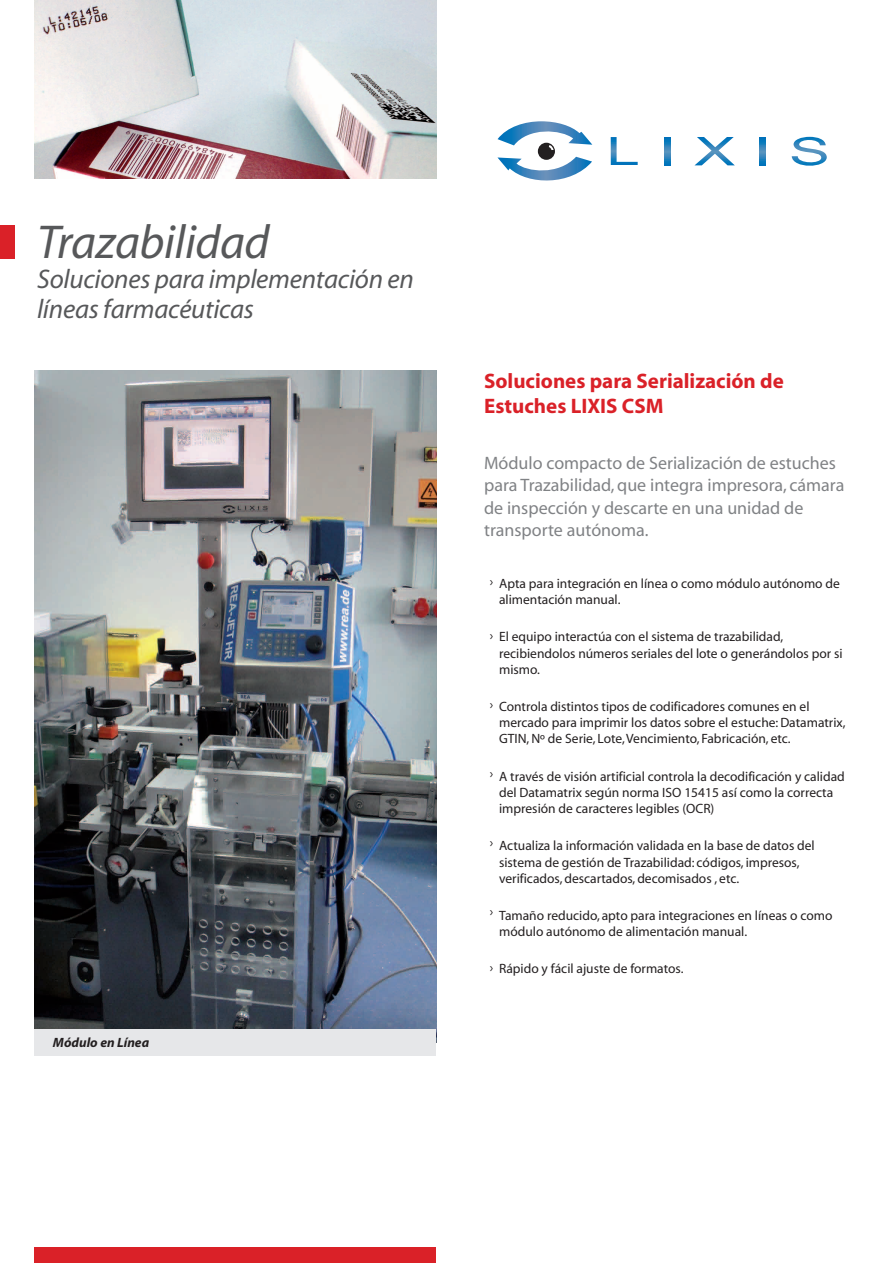
<style>
.page{position:relative;width:893px;height:1263px;background:#fff}
.page>*{position:absolute;margin:0;border:0;box-sizing:border-box;transform-origin:0 0}
.t1{font:italic 47.7px "Myriad";letter-spacing:-.01em;color:#57585a}
.t2{font:italic 27px/30px "Myriad";letter-spacing:-.01em;color:#57585a}
.t3{font:700 21px/25.2px "Myriad";color:#da2128}
.t4{font:18px/22.5px "Myriad";color:#808285}
.t5{font:13.5px/16.2px "Myriad";color:#231f20}
.t6{font:italic 700 13.5px "Myriad";color:#231f20}
</style>
<div class="page">
<img style="left:35px;top:0;width:402px;height:178px">
<div style="left:35px;top:1247px;width:401px;height:16px;background:#da2128"></div>
<img style="left:35px;top:371px;width:401px;height:659px">
<div style="left:35px;top:1030px;width:401px;height:26px;background:#e6e7e9"></div>
<svg style="left:497px;top:157px;width:95px;height:24px"></svg>
<svg style="left:695px;top:137px;width:40px;height:28px"></svg>
<svg style="left:759px;top:137px;width:6px;height:28px"></svg>
<svg style="left:792px;top:137px;width:35px;height:29px"></svg>
<svg style="left:664px;top:137px;width:6px;height:28px"></svg>
<svg style="left:611px;top:137px;width:27px;height:28px"></svg>
<div style="left:538px;top:143px;width:17px;height:17px;background:#231f20;border-radius:50%"></div>
<svg style="left:497px;top:121px;width:95px;height:29px"></svg>
<div style="left:0;top:225px;width:15px;height:34px;background:#da2128"></div>
<h1 class="t1" style="left:37px;top:219px;width:234px">Trazabilidad</h1>
<h2 class="t2" style="left:37px;top:266px;width:378px">Soluciones para implementación en líneas farmacéuticas</h2>
<p class="t6" style="left:53px;top:1036px;width:98px">Módulo en Línea</p>
<h3 class="t3" style="left:484px;top:369px;width:301px">Soluciones para Serialización de<br>Estuches LIXIS CSM</h3>
<h3 class="t4" style="left:484px;top:452px;width:362px">Módulo compacto de Serialización de estuches para Trazabilidad, que integra impresora, cámara de inspección y descarte en una unidad de transporte autónoma.</h3>
<p class="t5" style="left:499px;top:576px;width:342px">Apta para integración en línea o como módulo autónomo de alimentación manual.</p>
<p class="t5" style="left:499px;top:629px;width:345px">El equipo interactúa con el sistema de trazabilidad, recibiendolos números seriales del lote o generándolos por si mismo.</p>
<p class="t5" style="left:499px;top:699px;width:348px">Controla distintos tipos de codificadores comunes en el mercado para imprimir los datos sobre el estuche: Datamatrix,<br>GTIN, Nº de Serie, Lote, Vencimiento, Fabricación, etc.</p>
<p class="t5" style="left:499px;top:769px;width:347px">A través de visión artificial controla la decodificación y calidad del Datamatrix según norma ISO 15415 así como la correcta impresión de caracteres legibles (OCR)</p>
<p class="t5" style="left:499px;top:838px;width:317px">Actualiza la información validada en la base de datos del sistema de gestión de Trazabilidad: códigos, impresos, verificados, descartados, decomisados , etc.</p>
<p class="t5" style="left:499px;top:908px;width:335px">Tamaño reducido, apto para integraciones en líneas o como módulo autónomo de alimentación manual.</p>
<p class="t5" style="left:499px;top:961px;width:186px">Rápido y fácil ajuste de formatos.</p>
<p class="t5" style="left:490px;top:574px;width:5px">›</p>
<p class="t5" style="left:490px;top:628px;width:5px">›</p>
<p class="t5" style="left:490px;top:697px;width:5px">›</p>
<p class="t5" style="left:490px;top:766px;width:5px">›</p>
<p class="t5" style="left:490px;top:835px;width:5px">›</p>
<p class="t5" style="left:490px;top:904px;width:5px">›</p>
<p class="t5" style="left:490px;top:960px;width:5px">›</p>
</div>
